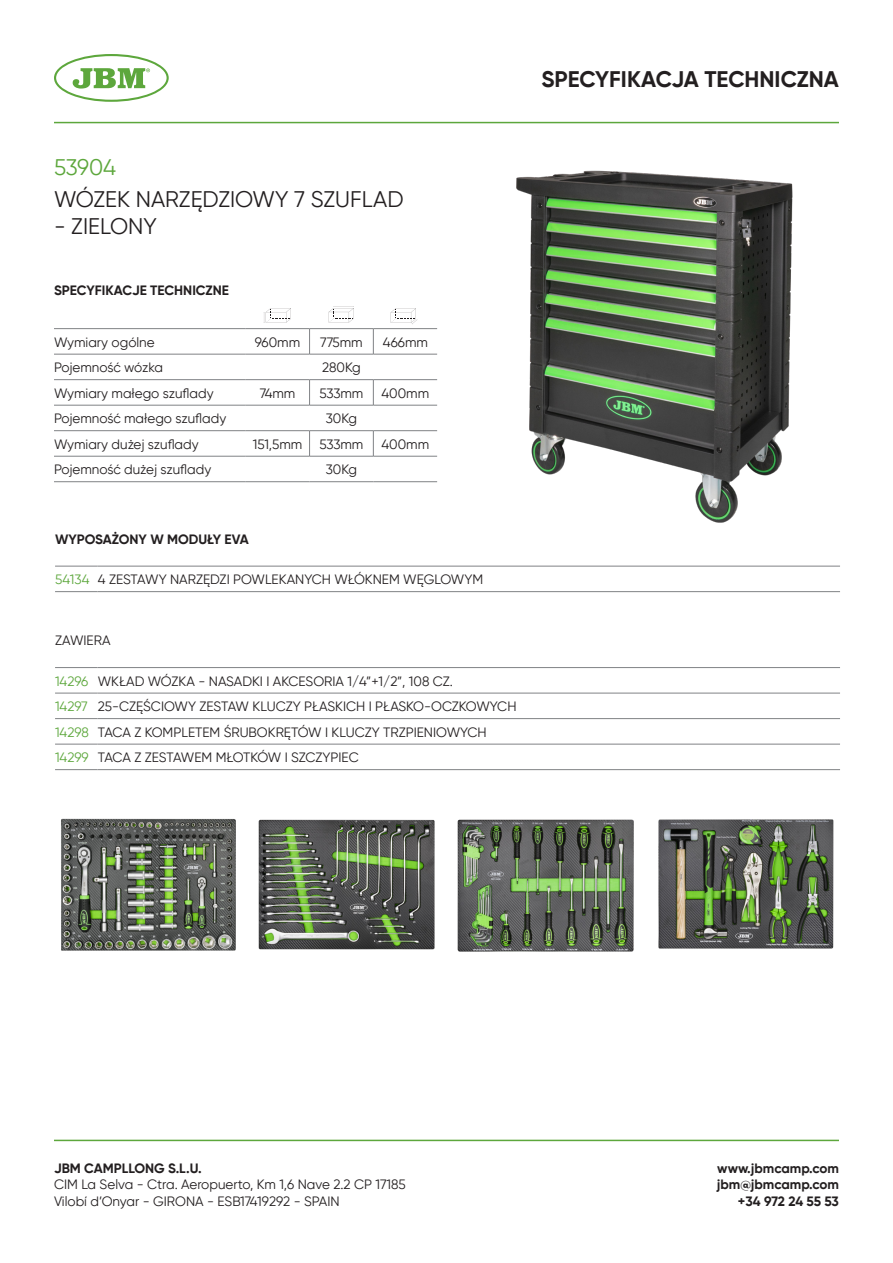
<style>
.page{position:relative;width:893px;height:1263px;background:#fff}
.page>*{position:absolute;margin:0;border:0;box-sizing:border-box;transform-origin:0 0}
.t1{font:22.5px "Gilroy";color:#231f20}
.t2{font:700 22.5px "Gilroy";color:#231f20}
.t3{font:22.5px "Gilroy";letter-spacing:-.01em;color:#5da73c}
.t4{font:13.5px/16.5px "Gilroy";color:#231f20}
.t5{font:700 13.5px/16.5px "Gilroy";color:#231f20;text-align:right}
.t6{font:13.5px "Gilroy";color:#5da73c}
</style>
<div class="page">
<hr style="left:54px;top:1140px;width:785px;height:1px;background:#5da73c">
<hr style="left:54px;top:122px;width:785px;height:1px;background:#5da73c">
<svg style="left:54px;top:54px;width:115px;height:48px"></svg>
<hr style="left:55px;top:667px;width:43px;height:1px;background:#808285">
<hr style="left:98px;top:667px;width:742px;height:1px;background:#808285">
<hr style="left:55px;top:693px;width:43px;height:1px;background:#808285">
<hr style="left:98px;top:693px;width:742px;height:1px;background:#808285">
<hr style="left:55px;top:718px;width:43px;height:1px;background:#808285">
<hr style="left:98px;top:718px;width:742px;height:1px;background:#808285">
<hr style="left:55px;top:744px;width:43px;height:1px;background:#808285">
<hr style="left:98px;top:744px;width:742px;height:1px;background:#808285">
<hr style="left:55px;top:769px;width:43px;height:1px;background:#808285">
<hr style="left:98px;top:769px;width:742px;height:1px;background:#808285">
<img style="left:61px;top:818px;width:175px;height:133px">
<img style="left:457px;top:819px;width:177px;height:133px">
<img style="left:258px;top:819px;width:177px;height:131px">
<img style="left:658px;top:819px;width:176px;height:130px">
<img style="left:516px;top:170px;width:277px;height:353px">
<hr style="left:54px;top:328px;width:192px;height:1px;background:#808285">
<hr style="left:246px;top:328px;width:64px;height:1px;background:#808285">
<hr style="left:310px;top:328px;width:63px;height:1px;background:#808285">
<svg style="left:309px;top:329px;width:1px;height:25px"></svg>
<hr style="left:373px;top:328px;width:64px;height:1px;background:#808285">
<svg style="left:373px;top:329px;width:1px;height:25px"></svg>
<hr style="left:54px;top:354px;width:192px;height:1px;background:#808285">
<hr style="left:246px;top:354px;width:64px;height:1px;background:#808285">
<hr style="left:310px;top:354px;width:63px;height:1px;background:#808285">
<hr style="left:373px;top:354px;width:64px;height:1px;background:#808285">
<hr style="left:54px;top:379px;width:192px;height:1px;background:#808285">
<hr style="left:246px;top:379px;width:64px;height:1px;background:#808285">
<hr style="left:310px;top:379px;width:63px;height:1px;background:#808285">
<svg style="left:309px;top:380px;width:1px;height:25px"></svg>
<hr style="left:373px;top:379px;width:64px;height:1px;background:#808285">
<svg style="left:373px;top:380px;width:1px;height:25px"></svg>
<hr style="left:54px;top:405px;width:192px;height:1px;background:#808285">
<hr style="left:246px;top:405px;width:64px;height:1px;background:#808285">
<hr style="left:310px;top:405px;width:63px;height:1px;background:#808285">
<hr style="left:373px;top:405px;width:64px;height:1px;background:#808285">
<hr style="left:54px;top:430px;width:192px;height:1px;background:#808285">
<hr style="left:246px;top:430px;width:64px;height:1px;background:#808285">
<hr style="left:310px;top:430px;width:63px;height:1px;background:#808285">
<svg style="left:309px;top:431px;width:1px;height:25px"></svg>
<hr style="left:373px;top:430px;width:64px;height:1px;background:#808285">
<svg style="left:373px;top:431px;width:1px;height:25px"></svg>
<hr style="left:54px;top:456px;width:192px;height:1px;background:#808285">
<hr style="left:246px;top:456px;width:64px;height:1px;background:#808285">
<hr style="left:310px;top:456px;width:63px;height:1px;background:#808285">
<hr style="left:373px;top:456px;width:64px;height:1px;background:#808285">
<hr style="left:54px;top:481px;width:192px;height:1px;background:#808285">
<hr style="left:246px;top:481px;width:64px;height:1px;background:#808285">
<hr style="left:310px;top:481px;width:63px;height:1px;background:#808285">
<hr style="left:373px;top:481px;width:64px;height:1px;background:#808285">
<svg style="left:264px;top:308px;width:27px;height:15px"></svg>
<svg style="left:329px;top:306px;width:25px;height:16px"></svg>
<svg style="left:391px;top:308px;width:26px;height:16px"></svg>
<hr style="left:55px;top:566px;width:43px;height:1px;background:#808285">
<hr style="left:98px;top:566px;width:742px;height:1px;background:#808285">
<hr style="left:55px;top:591px;width:43px;height:1px;background:#808285">
<hr style="left:98px;top:591px;width:742px;height:1px;background:#808285">
<h1 class="t2" style="left:541px;top:65px;width:299px">SPECYFIKACJA TECHNICZNA</h1>
<p class="t3" style="left:54px;top:153px;width:64px">53904</p>
<p class="t1" style="left:54px;top:185px;width:351px">WÓZEK NARZĘDZIOWY 7 SZUFLAD</p>
<p class="t1" style="left:54px;top:212px;width:104px">- ZIELONY</p>
<p class="t5" style="left:54px;top:282px;width:177px">SPECYFIKACJE TECHNICZNE</p>
<p class="t4" style="left:54px;top:333px;width:102px">Wymiary ogólne</p>
<p class="t4" style="left:54px;top:359px;width:110px">Pojemność wózka</p>
<p class="t4" style="left:54px;top:385px;width:161px">Wymiary małego szuflady</p>
<p class="t4" style="left:54px;top:410px;width:174px">Pojemność małego szuflady</p>
<p class="t4" style="left:54px;top:435px;width:146px">Wymiary dużej szuflady</p>
<p class="t4" style="left:54px;top:461px;width:159px">Pojemność dużej szuflady</p>
<p class="t4" style="left:255px;top:333px;width:47px">960mm</p>
<p class="t4" style="left:320px;top:333px;width:44px">775mm</p>
<p class="t4" style="left:383px;top:333px;width:47px">466mm</p>
<p class="t4" style="left:322px;top:359px;width:40px">280Kg</p>
<p class="t4" style="left:260px;top:384px;width:37px">74mm</p>
<p class="t4" style="left:319px;top:384px;width:45px">533mm</p>
<p class="t4" style="left:381px;top:384px;width:49px">400mm</p>
<p class="t4" style="left:326px;top:410px;width:33px">30Kg</p>
<p class="t4" style="left:253px;top:436px;width:51px">151,5mm</p>
<p class="t4" style="left:319px;top:436px;width:45px">533mm</p>
<p class="t4" style="left:381px;top:436px;width:49px">400mm</p>
<p class="t4" style="left:326px;top:461px;width:33px">30Kg</p>
<p class="t5" style="left:55px;top:531px;width:195px">WYPOSAŻONY W MODUŁY EVA</p>
<p class="t4" style="left:98px;top:571px;width:387px">4 ZESTAWY NARZĘDZI POWLEKANYCH WŁÓKNEM WĘGLOWYM</p>
<p class="t6" style="left:55px;top:571px;width:36px">54134</p>
<p class="t4" style="left:55px;top:631px;width:57px">ZAWIERA</p>
<p class="t6" style="left:55px;top:673px;width:35px">14296</p>
<p class="t6" style="left:55px;top:698px;width:34px">14297</p>
<p class="t6" style="left:55px;top:724px;width:35px">14298</p>
<p class="t6" style="left:55px;top:749px;width:35px">14299</p>
<p class="t4" style="left:98px;top:672px;width:357px">WKŁAD WÓZKA - NASADKI I AKCESORIA 1/4”+1/2”, 108 CZ.</p>
<p class="t4" style="left:98px;top:698px;width:420px">25-CZĘŚCIOWY ZESTAW KLUCZY PŁASKICH I PŁASKO-OCZKOWYCH</p>
<p class="t4" style="left:98px;top:724px;width:390px">TACA Z KOMPLETEM ŚRUBOKRĘTÓW I KLUCZY TRZPIENIOWYCH</p>
<p class="t4" style="left:98px;top:749px;width:262px">TACA Z ZESTAWEM MŁOTKÓW I SZCZYPIEC</p>
<p class="t5" style="left:54px;top:1159px;width:149px">JBM CAMPLLONG S.L.U.</p>
<p class="t4" style="left:54px;top:1176px;width:353px">CIM La Selva - Ctra. Aeropuerto, Km 1,6 Nave 2.2 CP 17185<br>Vilobí d’Onyar - GIRONA - ESB17419292 - SPAIN</p>
<p class="t5" style="left:717px;top:1159px;width:124px">www.jbmcamp.com jbm@jbmcamp.com +34 972 24 55 53</p>
</div>
